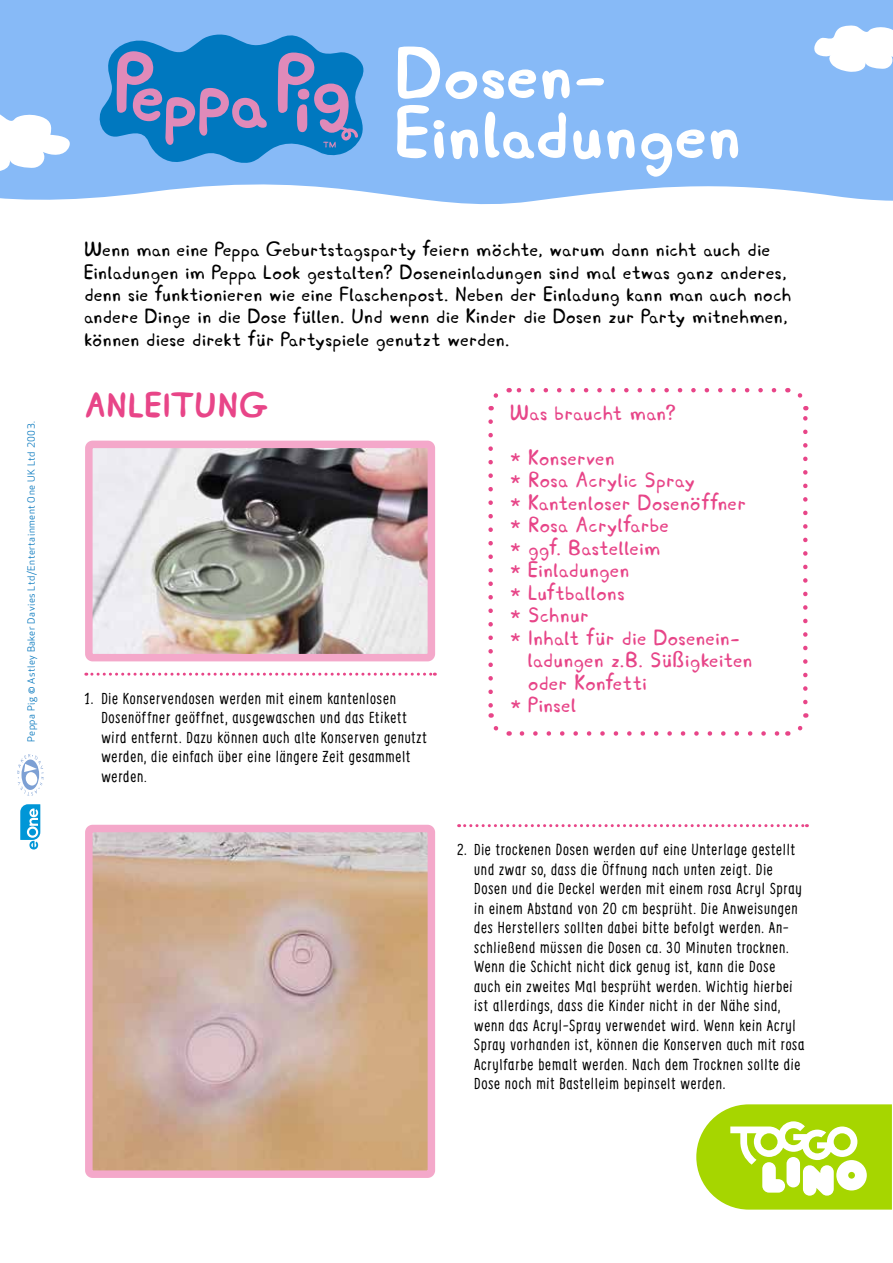
<style>
.page{position:relative;width:893px;height:1263px;background:#fff}
.page>*{position:absolute;margin:0;border:0;box-sizing:border-box;transform-origin:0 0}
.t1{font:700 75px/60px "Peppa";letter-spacing:.015em;color:#fff}
.t2{font:700 36px "Peppa";letter-spacing:.045em;color:#e84588}
.t3{font:22.5px/45px "Peppa";letter-spacing:.02em;color:#e74588}
.t4{font:21px/22.5px "Peppa";letter-spacing:.02em;color:#000}
.t5{font:15.75px/19.5px "Supernettcn";letter-spacing:.05em;color:#000}
.t6{font:9.75px "Apex Rounded";letter-spacing:.05em;color:#0878be}
</style>
<div class="page">
<svg style="left:0;top:0;width:893px;height:205px;background:#8fbff7"></svg>
<svg style="left:0;top:112px;width:73px;height:61px"></svg>
<svg style="left:814px;top:25px;width:79px;height:47px"></svg>
<svg style="left:100px;top:35px;width:263px;height:127px;background:#4388c8"></svg>
<svg style="left:17px;top:754px;width:27px;height:41px"></svg>
<svg style="left:20px;top:804px;width:20px;height:45px"></svg>
<svg style="left:696px;top:1105px;width:196px;height:104px"></svg>
<svg style="left:86px;top:673px;width:349px;height:3px"></svg>
<svg style="left:459px;top:824px;width:348px;height:3px"></svg>
<img style="left:94px;top:450px;width:332px;height:202px">
<div style="left:85px;top:441px;width:350px;height:220px;border:8px solid #f4a8ca;border-radius:4px"></div>
<img style="left:94px;top:834px;width:332px;height:335px">
<div style="left:85px;top:825px;width:350px;height:353px;border:8px solid #f4a8ca;border-radius:4px"></div>
<svg style="left:522px;top:731px;width:258px;height:5px"></svg>
<svg style="left:488px;top:393px;width:11px;height:17px"></svg>
<svg style="left:488px;top:422px;width:22px;height:314px"></svg>
<svg style="left:797px;top:713px;width:12px;height:18px"></svg>
<svg style="left:787px;top:388px;width:21px;height:314px"></svg>
<svg style="left:509px;top:388px;width:265px;height:4px"></svg>
<p class="t6" style="left:26px;top:742px;width:322px;rotate:-90deg">Peppa Pig © Astley Baker Davies Ltd/Entertainment One UK Ltd 2003.</p>
<h1 class="t1" style="left:397px;top:43px;width:346px">Dosen-<br>Einladungen</h1>
<p class="t4" style="left:84px;top:238px;width:709px">Wenn man eine Peppa Geburtstagsparty feiern möchte, warum dann nicht auch die Einladungen im Peppa Look gestalten? Doseneinladungen sind mal etwas ganz anderes, denn sie funktionieren wie eine Flaschenpost. Neben der Einladung kann man auch noch andere Dinge in die Dose füllen. Und wenn die Kinder die Dosen zur Party mitnehmen, können diese direkt für Partyspiele genutzt werden.</p>
<h2 class="t2" style="left:85px;top:383px;width:185px">ANLEITUNG</h2>
<p class="t5" style="left:101px;top:688px;width:327px;text-indent:-17px">1. Die Konservendosen werden mit einem kantenlosen Dosenöffner geöffnet, ausgewaschen und das Etikett wird entfernt. Dazu können auch alte Konserven genutzt werden, die einfach über eine längere Zeit gesammelt werden.</p>
<h3 class="t3" style="left:510px;top:390px;width:167px">Was braucht man? * Konserven</h3>
<h3 class="t3" style="left:510px;top:457px;width:186px">* Rosa Acrylic Spray</h3>
<h3 class="t3" style="left:510px;top:480px;width:237px">* Kantenloser Dosenöffner</h3>
<h3 class="t3" style="left:510px;top:502px;width:160px">* Rosa Acrylfarbe</h3>
<h3 class="t3" style="left:510px;top:525px;width:152px">* ggf. Bastelleim</h3>
<h3 class="t3" style="left:510px;top:547px;width:120px">* Einladungen</h3>
<h3 class="t3" style="left:510px;top:570px;width:116px">* Luftballons</h3>
<h3 class="t3" style="left:510px;top:592px;width:80px">* Schnur</h3>
<h3 class="t3" style="left:510px;top:615px;width:231px">* Inhalt für die Dosenein-</h3>
<h3 class="t3" style="left:528px;top:637px;width:226px">ladungen z.B. Süßigkeiten</h3>
<h3 class="t3" style="left:528px;top:660px;width:120px">oder Konfetti</h3>
<h3 class="t3" style="left:510px;top:682px;width:68px">* Pinsel</h3>
<p class="t5" style="left:474px;top:839px;width:332px;text-indent:-17px">2. Die trockenen Dosen werden auf eine Unterlage gestellt und zwar so, dass die Öffnung nach unten zeigt. Die Dosen und die Deckel werden mit einem rosa Acryl Spray in einem Abstand von 20 cm besprüht. Die Anweisungen des Herstellers sollten dabei bitte befolgt werden. An&shy;schließend müssen die Dosen ca. 30 Minuten trocknen.<br>Wenn die Schicht nicht dick genug ist, kann die Dose auch ein zweites Mal besprüht werden. Wichtig hierbei ist allerdings, dass die Kinder nicht in der Nähe sind, wenn das Acryl-Spray verwendet wird. Wenn kein Acryl Spray vorhanden ist, können die Konserven auch mit rosa Acrylfarbe bemalt werden. Nach dem Trocknen sollte die Dose noch mit Bastelleim bepinselt werden.</p>
</div>
